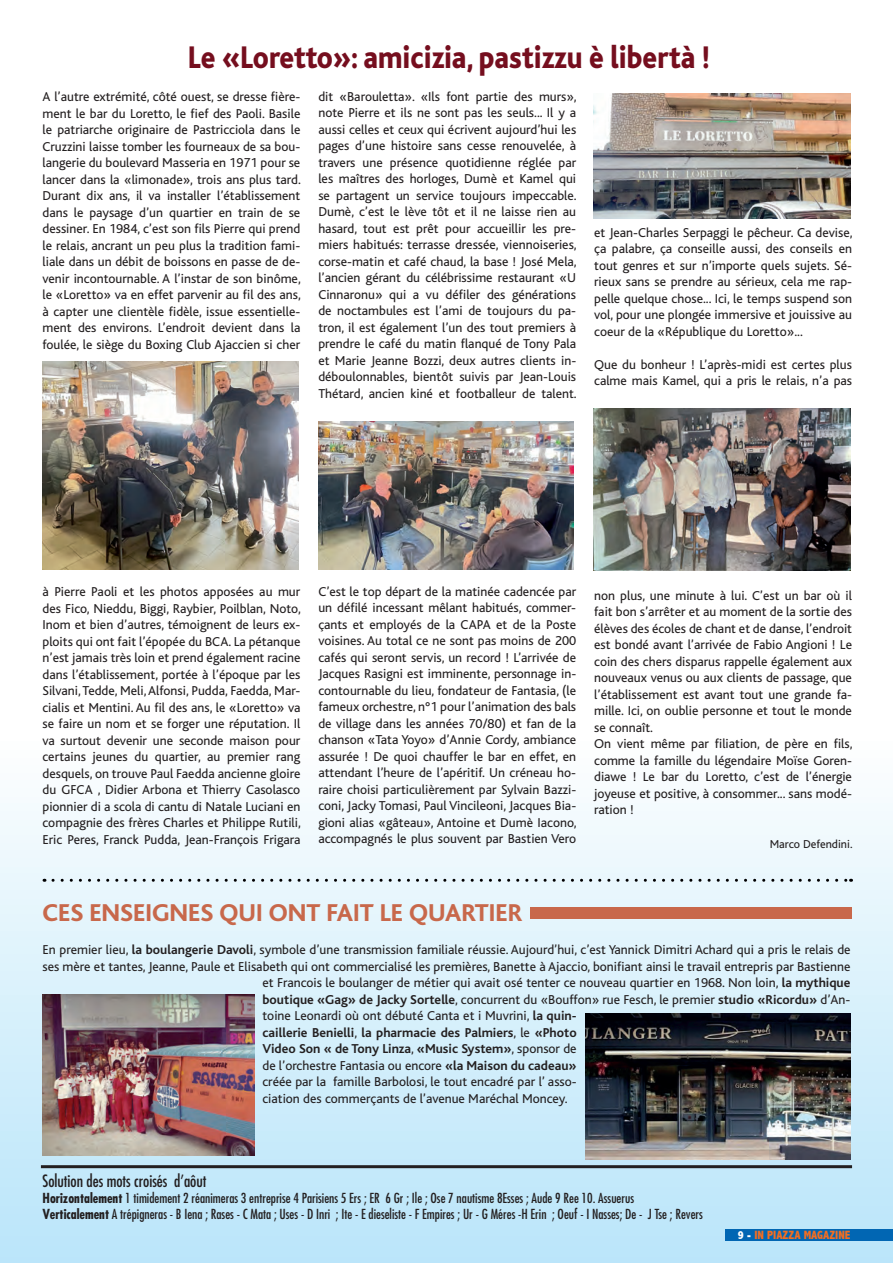
<style>
.page{position:relative;width:893px;height:1263px;background:#fff}
.page>*{position:absolute;margin:0;border:0;box-sizing:border-box;transform-origin:0 0}
.t1{font:800 32.85px "Bliss";color:#750e1e;scale:.87 1}
.t2{font:800 25.5px "Bliss";color:#c8684b}
.t3{font:condensed 16.5px "Futura";color:#231f20}
.t4{font:13.5px/16.5px "Bliss";color:#231f20;text-align:justify}
.t5{font:condensed 13.5px/16.2px "Futura";color:#231f20}
.t6{font:700 13.5px "Bliss";color:#231f20}
.t7{font:800 condensed 12px "Abadi";color:#f36e21}
.t8{font:12px "Bliss";color:#231f20}
.s1{font-weight:700}
.s2{font-weight:400}
.s3{color:#fff}
</style>
<div class="page">
<div style="left:0;top:741px;width:893px;height:522px;background:linear-gradient(to bottom,#fcfefe,#b8e3f8)"></div>
<div style="left:725px;top:1229px;width:168px;height:11px;background:#0166b3"></div>
<hr style="left:41px;top:1165px;width:811px;height:3px;background:#231f20">
<img style="left:42px;top:361px;width:257px;height:209px">
<img style="left:319px;top:421px;width:255px;height:149px">
<img style="left:585px;top:1013px;width:265px;height:147px">
<img style="left:43px;top:994px;width:211px;height:161px">
<img style="left:593px;top:409px;width:257px;height:161px">
<img style="left:593px;top:94px;width:257px;height:124px">
<svg style="left:53px;top:879px;width:798px;height:3px;background:#b0babf"></svg>
<div style="left:531px;top:907px;width:321px;height:12px;background:#c8684b"></div>
<h1 class="t1" style="left:188px;top:40px;width:601px">Le «Loretto»: amicizia, pastizzu è libertà !</h1>
<p class="t4" style="left:43px;top:89px;width:260px">A l’autre extrémité, côté ouest, se dresse fière&shy;ment le bar du Loretto, le fief des Paoli. Basile le patriarche originaire de Pastricciola dans le Cruzzini laisse tomber les fourneaux de sa bou&shy;langerie du boulevard Masseria en 1971 pour se lancer dans la «limonade», trois ans plus tard.<br>Durant dix ans, il va installer l’établissement dans le paysage d’un quartier en train de se dessiner. En 1984, c’est son fils Pierre qui prend le relais, ancrant un peu plus la tradition fami&shy;liale dans un débit de boissons en passe de de&shy;venir incontournable. A l’instar de son binôme, le «Loretto» va en effet parvenir au fil des ans, à capter une clientèle fidèle, issue essentielle&shy;ment des environs. L’endroit devient dans la foulée, le siège du Boxing Club Ajaccien si cher</p>
<p class="t4" style="left:318px;top:89px;width:260px">dit «Barouletta». «Ils font partie des murs», note Pierre et ils ne sont pas les seuls... Il y a aussi celles et ceux qui écrivent aujourd’hui les pages d’une histoire sans cesse renouvelée, à travers une présence quotidienne réglée par les maîtres des horloges, Dumè et Kamel qui se partagent un service toujours impeccable.<br>Dumè, c’est le lève tôt et il ne laisse rien au hasard, tout est prêt pour accueillir les pre&shy;miers habitués: terrasse dressée, viennoiseries, corse-matin et café chaud, la base ! José Mela, l’ancien gérant du célébrissime restaurant «U Cinnaronu» qui a vu défiler des générations de noctambules est l’ami de toujours du pa&shy;tron, il est également l’un des tout premiers à prendre le café du matin flanqué de Tony Pala et Marie Jeanne Bozzi, deux autres clients in&shy;déboulonnables, bientôt suivis par Jean-Louis Thétard, ancien kiné et footballeur de talent.</p>
<p class="t4" style="left:594px;top:224px;width:260px">et Jean-Charles Serpaggi le pêcheur. Ca devise, ça palabre, ça conseille aussi, des conseils en tout genres et sur n’importe quels sujets. Sé&shy;rieux sans se prendre au sérieux, cela me rap&shy;pelle quelque chose... Ici, le temps suspend son vol, pour une plongée immersive et jouissive au coeur de la «République du Loretto»...</p>
<p class="t4" style="left:594px;top:356px;width:259px">Que du bonheur ! L’après-midi est certes plus calme mais Kamel, qui a pris le relais, n’a pas</p>
<p class="t4" style="left:43px;top:584px;width:260px">à Pierre Paoli et les photos apposées au mur des Fico, Nieddu, Biggi, Raybier, Poilblan, Noto, Inom et bien d’autres, témoignent de leurs ex&shy;ploits qui ont fait l’épopée du BCA. La pétanque n’est jamais très loin et prend également racine dans l’établissement, portée à l’époque par les Silvani, Tedde, Meli, Alfonsi, Pudda, Faedda, Mar&shy;cialis et Mentini. Au fil des ans, le «Loretto» va se faire un nom et se forger une réputation. Il va surtout devenir une seconde maison pour certains jeunes du quartier, au premier rang desquels, on trouve Paul Faedda ancienne gloire du GFCA , Didier Arbona et Thierry Casolasco pionnier di a scola di cantu di Natale Luciani en compagnie des frères Charles et Philippe Rutili, Eric Peres, Franck Pudda, Jean-François Frigara</p>
<p class="t4" style="left:318px;top:583px;width:260px">C’est le top départ de la matinée cadencée par un défilé incessant mêlant habitués, commer&shy;çants et employés de la CAPA et de la Poste voisines. Au total ce ne sont pas moins de 200 cafés qui seront servis, un record ! L’arrivée de Jacques Rasigni est imminente, personnage in&shy;contournable du lieu, fondateur de Fantasia, (le fameux orchestre, n°1 pour l’animation des bals de village dans les années 70/80) et fan de la chanson «Tata Yoyo» d’Annie Cordy, ambiance assurée ! De quoi chauffer le bar en effet, en attendant l’heure de l’apéritif. Un créneau ho&shy;raire choisi particulièrement par Sylvain Bazzi&shy;coni, Jacky Tomasi, Paul Vincileoni, Jacques Bia&shy;gioni alias «gâteau», Antoine et Dumè Iacono, accompagnés le plus souvent par Bastien Vero</p>
<p class="t4" style="left:594px;top:587px;width:260px;text-align:left">non plus, une minute à lui. C’est un bar où il fait bon s’arrêter et au moment de la sortie des élèves des écoles de chant et de danse, l’endroit est bondé avant l’arrivée de Fabio Angioni ! Le coin des chers disparus rappelle également aux nouveaux venus ou aux clients de passage, que l’établissement est avant tout une grande fa&shy;mille. Ici, on oublie personne et tout le monde se connaît.<br>On vient même par filiation, de père en fils, comme la famille du légendaire Moïse Goren&shy;diawe ! Le bar du Loretto, c’est de l’énergie joyeuse et positive, à consommer... sans modé&shy;ration !</p>
<p class="t8" style="left:770px;top:837px;width:84px">Marco Defendini.</p>
<h2 class="t2" style="left:43px;top:899px;width:481px">CES ENSEIGNES QUI ONT FAIT LE QUARTIER</h2>
<p class="t4" style="left:43px;top:941px;width:810px">En premier lieu, <span class="s1">la boulangerie Davoli</span>, symbole d’une transmission familiale réussie. Aujourd’hui, c’est Yannick Dimitri Achard qui a pris le relais de</p>
<p class="t4" style="left:43px;top:958px;width:810px">ses mère et tantes, Jeanne, Paule et Elisabeth qui ont commercialisé les premières, Banette à Ajaccio, bonifiant ainsi le travail entrepris par Bastienne</p>
<p class="t4" style="left:262px;top:974px;width:589px">et Francois le boulanger de métier qui avait osé tenter ce nouveau quartier en 1968. Non loin, <span class="s1">la mythique</span></p>
<p class="t4" style="left:262px;top:991px;width:589px"><span class="s1">boutique «Gag» de Jacky Sortelle</span>, concurrent du «Bouffon» rue Fesch, le premier <span class="s1">studio «Ricordu»</span> d’An-</p>
<p class="t4" style="left:262px;top:1007px;width:316px">toine Leonardi où ont débuté Canta et i Muvrini, <span class="s1">la quin-</span></p>
<p class="t6" style="left:262px;top:1025px;width:316px">caillerie Benielli<span class="s2">,</span> la pharmacie des Palmiers<span class="s2">, le</span> «Photo</p>
<p class="t6" style="left:262px;top:1041px;width:316px">Video Son « de Tony Linza<span class="s2">,</span> «Music System»<span class="s2">, sponsor de</span></p>
<p class="t4" style="left:262px;top:1057px;width:316px">de l’orchestre Fantasia ou encore <span class="s1">«la Maison du cadeau»</span></p>
<p class="t4" style="left:262px;top:1073px;width:316px">créée par la famille Barbolosi, le tout encadré par l’ asso-</p>
<p class="t4" style="left:262px;top:1090px;width:307px">ciation des commerçants de l’avenue Maréchal Moncey.</p>
<p class="t3" style="left:43px;top:1170px;width:165px">Solution des mots croisés d’aôut</p>
<p class="t5" style="left:43px;top:1190px;width:662px"><span class="s1">Horizontalement</span> 1 timidement 2 réanimeras 3 entreprise 4 Parisiens 5 Ers ; ER 6 Gr ; Ile ; Ose 7 nautisme 8Esses ; Aude 9 Ree 10. Assuerus<br><span class="s1">Verticalement</span> A trépigneras - B Iena ; Rases - C Mata ; Uses - D Inri ; Ite - E dieseliste - F Empires ; Ur - G Méres -H Erin ; Oeuf - I Nasses; De - J Tse ; Revers</p>
<p class="t7" style="left:738px;top:1228px;width:114px"><span class="s3">9 -</span> IN PIAZZA MAGAZINE</p>
</div>
